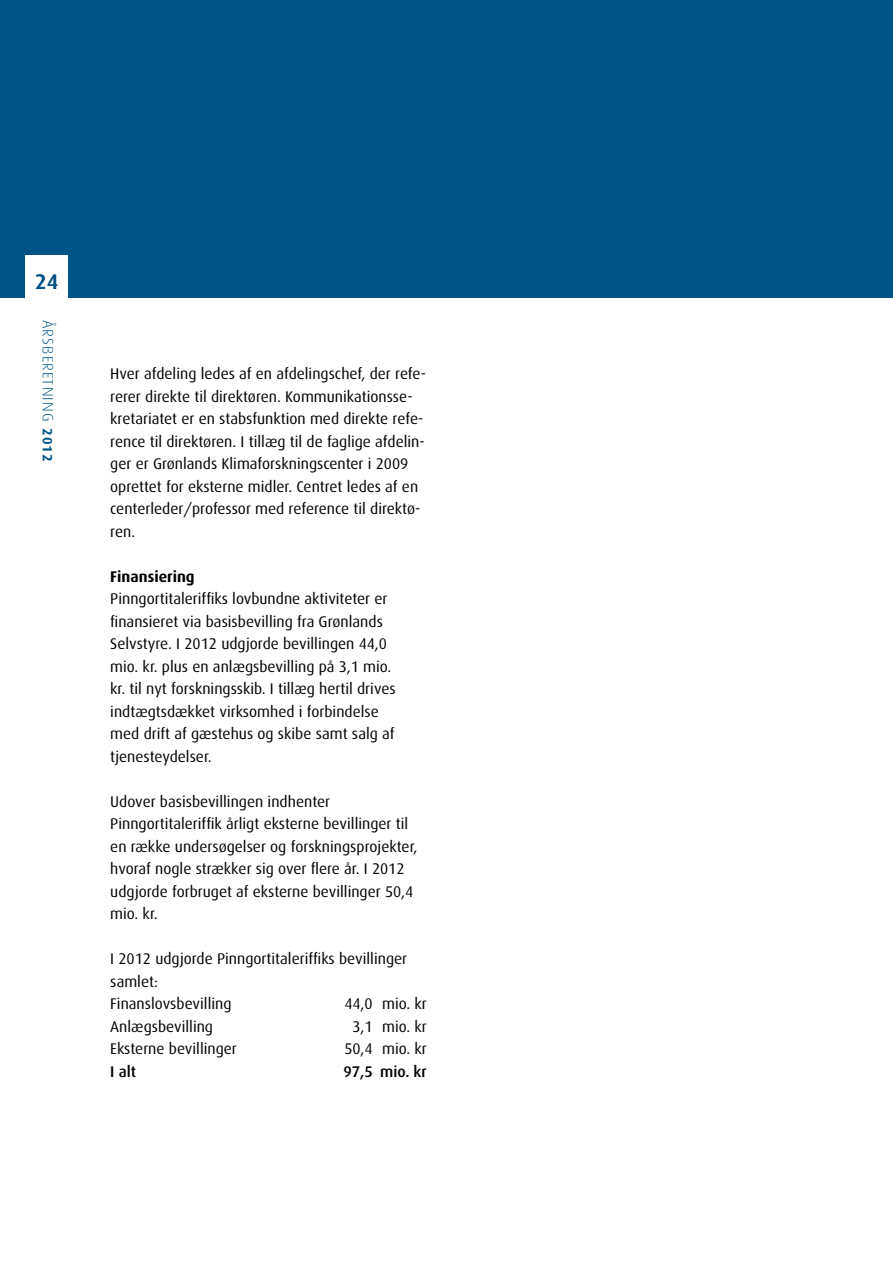
<style>
.page{position:relative;width:893px;height:1263px;background:#fff}
.page>*{position:absolute;margin:0;border:0;box-sizing:border-box;transform-origin:0 0}
.t1{font:500 21px "Dax";color:#005487}
.t2{font:15.45px/22.5px "Dax";color:#000}
.t3{font:500 15.45px "Dax";color:#000}
.t4{font:700 15.45px "Dax";color:#000}
.t5{font:300 15px "Dax";letter-spacing:.075em;color:#005487}
.s1{font-weight:700;font-size:13.5px}
</style>
<div class="page">
<div style="left:0;top:0;width:893px;height:298px;background:#005487"></div>
<div style="left:26px;top:255px;width:42px;height:43px;background:#fff"></div>
<h1 class="t1" style="left:35px;top:270px;width:24px">24</h1>
<p class="t5" style="left:56px;top:320px;width:143px;rotate:90deg">ÅRSBERETNING <span class="s1">2012</span></p>
<p class="t2" style="left:110px;top:363px;width:317px">Hver afdeling ledes af en afdelingschef, der refe&shy;rerer direkte til direktøren. Kommunikationsse&shy;kretariatet er en stabsfunktion med direkte refe&shy;rence til direktøren. I tillæg til de faglige afdelin&shy;ger er Grønlands Klimaforskningscenter i 2009 oprettet for eksterne midler. Centret ledes af en centerleder/professor med reference til direktø&shy;ren.</p>
<p class="t4" style="left:110px;top:568px;width:86px">Finansiering</p>
<p class="t2" style="left:110px;top:588px;width:287px">Pinngortitaleriffiks lovbundne aktiviteter er finansieret via basisbevilling fra Grønlands Selvstyre. I 2012 udgjorde bevillingen 44,0 mio. kr. plus en anlægsbevilling på 3,1 mio. kr. til nyt forskningsskib. I tillæg hertil drives indtægtsdækket virksomhed i forbindelse med drift af gæstehus og skibe samt salg af tjenesteydelser.</p>
<p class="t2" style="left:110px;top:790px;width:309px">Udover basisbevillingen indhenter Pinngortitaleriffik årligt eksterne bevillinger til en række undersøgelser og forskningsprojekter, hvoraf nogle strækker sig over flere år. I 2012 udgjorde forbruget af eksterne bevillinger 50,4 mio. kr.</p>
<p class="t2" style="left:110px;top:948px;width:298px">I 2012 udgjorde Pinngortitaleriffiks bevillinger samlet:<br>Finanslovsbevilling</p>
<p class="t2" style="left:344px;top:993px;width:84px">44,0 mio. kr</p>
<p class="t2" style="left:110px;top:1015px;width:104px">Anlægsbevilling</p>
<p class="t2" style="left:353px;top:1015px;width:76px">3,1 mio. kr</p>
<p class="t2" style="left:110px;top:1038px;width:128px">Eksterne bevillinger</p>
<p class="t2" style="left:344px;top:1038px;width:84px">50,4 mio. kr</p>
<p class="t3" style="left:110px;top:1063px;width:27px">I alt</p>
<p class="t3" style="left:343px;top:1063px;width:85px">97,5 mio. kr</p>
</div>
